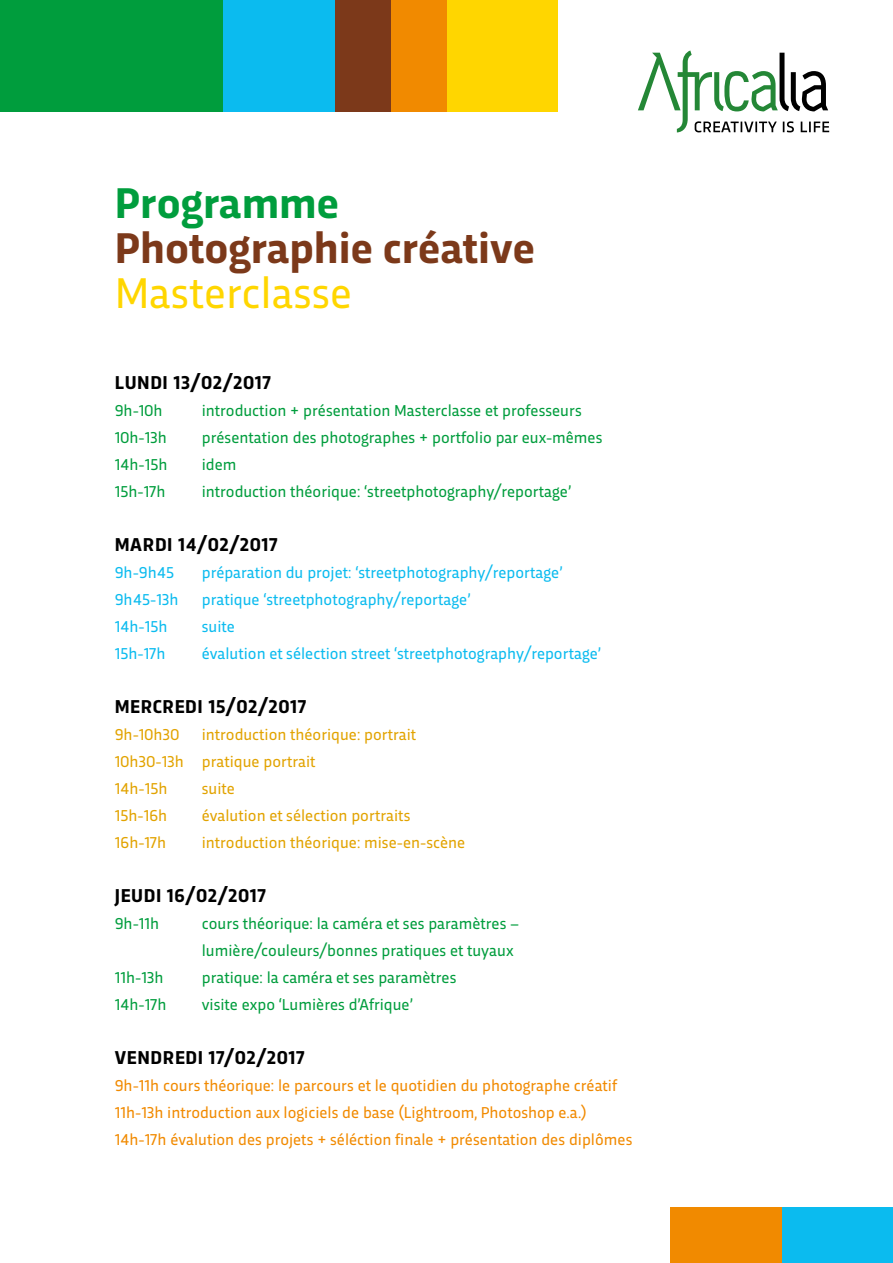
<style>
.page{position:relative;width:893px;height:1263px;background:#fff}
.page>*{position:absolute;margin:0;border:0;box-sizing:border-box;transform-origin:0 0}
.t1{font:700 45px "Trasandina";color:#7c391a}
.t2{font:45px "Trasandina";color:#ffd600}
.t3{font:700 45px "Trasandina";color:#009d3d}
.t4{font:700 19.5px "Trasandina";letter-spacing:.03em;color:#000}
.t5{font:16.5px/27px "Trasandina";color:#009d3d}
.t6{font:16.5px/27px "Trasandina";color:#f18a00}
.t7{font:16.5px "Trasandina";color:#0bbbef}
.t8{font:16.5px/27px "Trasandina";color:#e2a300}
</style>
<div class="page">
<div style="left:223px;top:0;width:223px;height:112px;background:#7c391a"></div>
<svg style="left:638px;top:50px;width:191px;height:82px"></svg>
<div style="left:0;top:0;width:223px;height:112px;background:#009d3d"></div>
<div style="left:223px;top:0;width:112px;height:112px;background:#0bbbef"></div>
<div style="left:446px;top:0;width:112px;height:112px;background:#ffd600"></div>
<div style="left:391px;top:0;width:55px;height:112px;background:#f18a00"></div>
<div style="left:781px;top:1207px;width:112px;height:56px;background:#0bbbef"></div>
<div style="left:670px;top:1207px;width:111px;height:56px;background:#f18a00"></div>
<h1 class="t3" style="left:115px;top:169px;width:226px">Programme</h1>
<h1 class="t1" style="left:115px;top:214px;width:422px">Photographie créative</h1>
<h1 class="t2" style="left:115px;top:259px;width:239px">Masterclasse</h1>
<p class="t4" style="left:115px;top:368px;width:158px">LUNDI 13/02/2017</p>
<p class="t5" style="left:115px;top:395px;width:49px">9h-10h</p>
<p class="t5" style="left:202px;top:395px;width:381px">introduction + présentation Masterclasse et professeurs</p>
<p class="t5" style="left:115px;top:422px;width:54px">10h-13h</p>
<p class="t5" style="left:202px;top:422px;width:402px">présentation des photographes + portfolio par eux-mêmes</p>
<p class="t5" style="left:115px;top:449px;width:54px">14h-15h</p>
<p class="t5" style="left:202px;top:449px;width:36px">idem</p>
<p class="t5" style="left:115px;top:476px;width:52px">15h-17h</p>
<p class="t5" style="left:202px;top:476px;width:371px">introduction théorique: ‘streetphotography/reportage’</p>
<p class="t4" style="left:115px;top:530px;width:164px">MARDI 14/02/2017</p>
<p class="t7" style="left:115px;top:560px;width:61px">9h-9h45</p>
<p class="t7" style="left:202px;top:560px;width:362px">préparation du projet: ‘streetphotography/reportage’</p>
<p class="t7" style="left:115px;top:587px;width:65px">9h45-13h</p>
<p class="t7" style="left:202px;top:587px;width:270px">pratique ‘streetphotography/reportage’</p>
<p class="t7" style="left:115px;top:614px;width:54px">14h-15h</p>
<p class="t7" style="left:202px;top:614px;width:35px">suite</p>
<p class="t7" style="left:115px;top:641px;width:52px">15h-17h</p>
<p class="t7" style="left:202px;top:641px;width:401px">évalution et sélection street ‘streetphotography/reportage’</p>
<p class="t4" style="left:115px;top:692px;width:193px">MERCREDI 15/02/2017</p>
<p class="t8" style="left:115px;top:719px;width:66px">9h-10h30</p>
<p class="t8" style="left:115px;top:719px;width:303px;text-indent:87px">introduction théorique: portrait<br>10h30-13h pratique portrait<br>14h-15h</p>
<p class="t8" style="left:202px;top:773px;width:35px">suite</p>
<p class="t8" style="left:115px;top:800px;width:54px">15h-16h</p>
<p class="t8" style="left:202px;top:800px;width:210px">évalution et sélection portraits</p>
<p class="t8" style="left:115px;top:827px;width:53px">16h-17h</p>
<p class="t8" style="left:202px;top:827px;width:265px">introduction théorique: mise-en-scène</p>
<p class="t4" style="left:115px;top:881px;width:153px">JEUDI 16/02/2017</p>
<p class="t5" style="left:115px;top:908px;width:46px">9h-11h</p>
<p class="t5" style="left:202px;top:908px;width:319px">cours théorique: la caméra et ses paramètres – lumière/couleurs/bonnes pratiques et tuyaux</p>
<p class="t5" style="left:115px;top:962px;width:50px">11h-13h</p>
<p class="t5" style="left:202px;top:962px;width:256px">pratique: la caméra et ses paramètres</p>
<p class="t5" style="left:115px;top:989px;width:53px">14h-17h</p>
<p class="t5" style="left:202px;top:989px;width:213px">visite expo ‘Lumières d’Afrique’</p>
<p class="t4" style="left:115px;top:1043px;width:191px">VENDREDI 17/02/2017</p>
<p class="t6" style="left:115px;top:1070px;width:519px">9h-11h cours théorique: le parcours et le quotidien du photographe créatif<br>11h-13h introduction aux logiciels de base (Lightroom, Photoshop e.a.)<br>14h-17h évalution des projets + séléction finale + présentation des diplômes</p>
</div>
